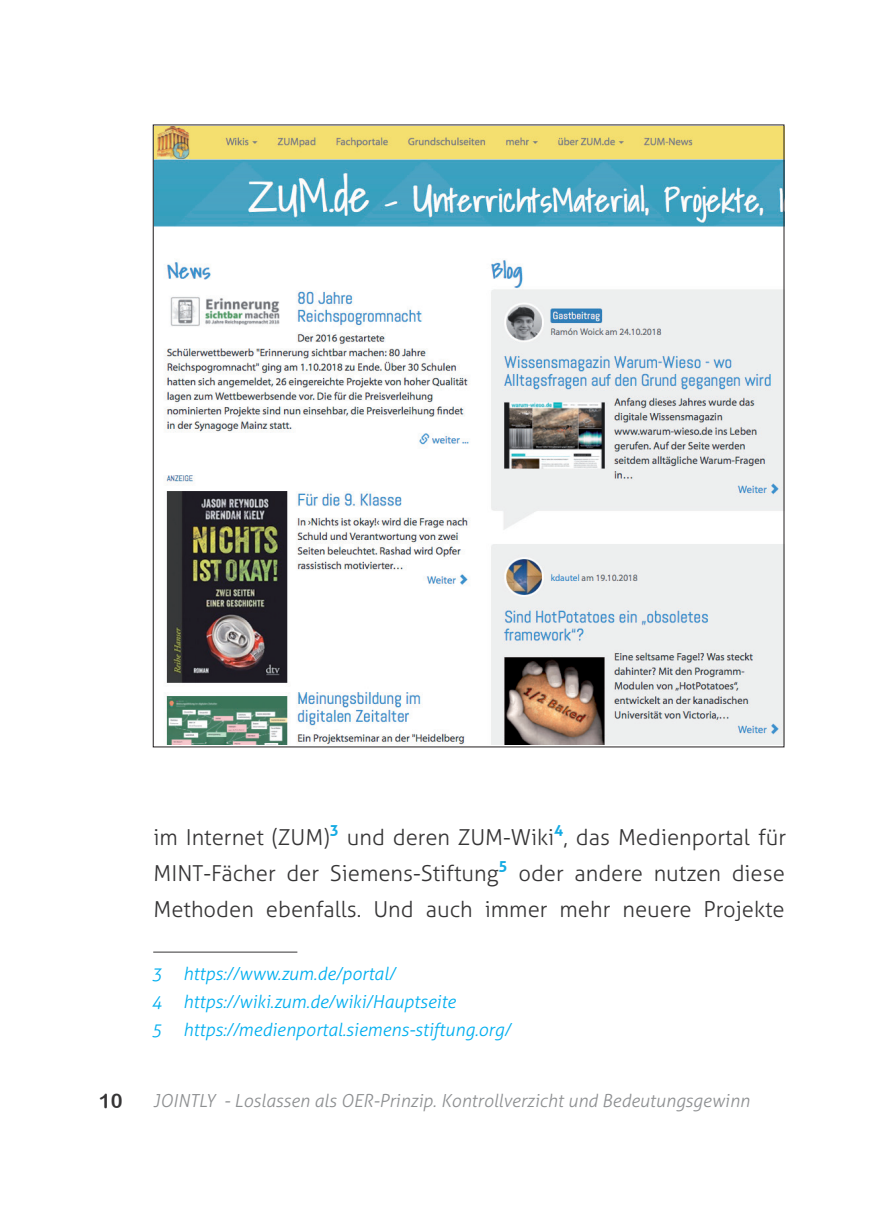
<style>
.page{position:relative;width:874px;height:1225px;background:#fff}
.page>*{position:absolute;margin:0;border:0;box-sizing:border-box;transform-origin:0 0}
.t1{font:300 22px/36px "Aller";color:#363536;text-align:right}
.t2{font:20px "Arial Rounded MT Bold";color:#363536}
.t3{font:italic 300 18px/28px "Aller";color:#00aeef}
.t4{font:italic 300 18px "Aller";color:#8e9092}
.t5{font:700 15.2px "Aller";color:#14abe3}
</style>
<div class="page">
<hr style="left:153px;top:951px;width:144px;height:1px;background:#363536">
<img style="left:155px;top:127px;width:626px;height:618px">
<p class="t5" style="left:554px;top:820px;width:11px">4</p>
<p class="t1" style="left:153px;top:819px;width:178px">im Internet (ZUM)</p>
<p class="t5" style="left:329px;top:820px;width:11px">3</p>
<p class="t1" style="left:346px;top:819px;width:440px">und deren ZUM-Wiki , das Medienportal für</p>
<p class="t1" style="left:153px;top:855px;width:346px">MINT-Fächer der Siemens-Stiftung</p>
<p class="t5" style="left:498px;top:856px;width:11px">5</p>
<p class="t1" style="left:153px;top:855px;width:632px">oder andere nutzen diese<br>Methoden ebenfalls. Und auch immer mehr neuere Projekte</p>
<p class="t3" style="left:151px;top:959px;width:360px">3 https://www.zum.de/portal/<br>4 https://wiki.zum.de/wiki/Hauptseite<br>5 https://medienportal.siemens-stiftung.org/</p>
<p class="t2" style="left:99px;top:1089px;width:25px">10</p>
<p class="t4" style="left:153px;top:1090px;width:597px">JOINTLY - Loslassen als OER-Prinzip. Kontrollverzicht und Bedeutungsgewinn</p>
</div>
